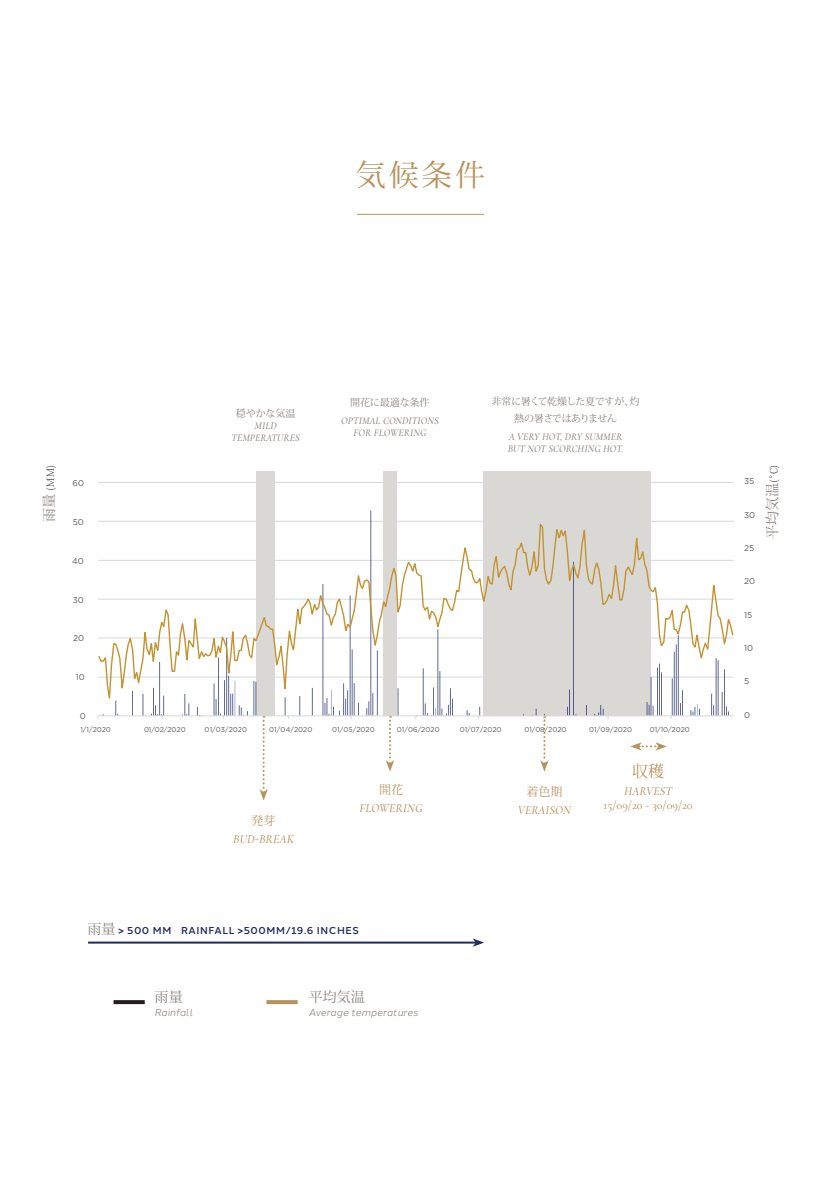
<style>
.page{position:relative;width:840px;height:1191px;background:#fff}
.page>*{position:absolute;margin:0;border:0;box-sizing:border-box;transform-origin:0 0}
.t1{font:30px "Koz Min Pr 6 N";color:#b7935c}
.t2{font:16px "Koz Min Pr 6 N";color:#b7935b}
.t3{font:14px "Koz Min Pr 6 N";color:#87817b}
.t4{font:italic 500 12px/18px "Cormorant Garamond";letter-spacing:.01em;color:#b7935b;text-align:center}
.t5{font:500 12px "Cormorant Garamond";color:#b7935b}
.t6{font:12px "Koz Min Pr 6 N";color:#b7935b}
.t7{font:italic 500 10px/12px "Cormorant Garamond";letter-spacing:.01em;color:#87817b;text-align:center}
.t8{font:500 10px "Halcom";letter-spacing:.06em;color:#212c5e}
.t9{font:italic 10px "Halcom";color:#87817b}
.t10{font:10px "Koz Min Pr 6 N";letter-spacing:-.03em;color:#87817b}
.t11{font:10px "Koz Min Pr 6 N";letter-spacing:-.05em;color:#87817b}
.t12{font:10px "Koz Min Pr 6 N";letter-spacing:-.01em;color:#87817b}
.t13{font:10px "Koz Min Pr 6 N";color:#57585a}
.t14{font:8.4px "Gotham";letter-spacing:.005em;color:#595959}
.t15{font:7px "Gotham";letter-spacing:.005em;color:#595959}
.s1{font-size:14px;color:#87817b}
.s2{font-size:10px;color:#57585a}
.s3{font-family:"Koz Min Pr 6 N";font-weight:400;font-style:normal}
.s4{font-family:"Koz Min Pr 6 N";font-weight:400;font-size:14px;color:#87817b}
</style>
<div class="page">
<hr style="left:357px;top:214px;width:127px;height:1px;background:#b7935c">
<svg style="left:88px;top:938px;width:396px;height:8px"></svg>
<div style="left:256px;top:471px;width:18px;height:244px;background:#dad8d5"></div>
<div style="left:383px;top:471px;width:13px;height:244px;background:#dad8d5"></div>
<div style="left:482px;top:471px;width:168px;height:244px;background:#dad8d5"></div>
<hr style="left:98px;top:482px;width:635px;height:1px;background:#d9d9d9">
<svg style="left:97px;top:518px;width:637px;height:282px"></svg>
<svg style="left:113px;top:1000px;width:32px;height:4px"></svg>
<svg style="left:266px;top:1000px;width:31px;height:4px"></svg>
<p class="t1" style="left:356px;top:158px;width:130px">気候条件</p>
<p class="t10" style="left:235px;top:408px;width:61px">穏やかな気温</p>
<p class="t7" style="left:231px;top:420px;width:70px">MILD<br>TEMPERATURES</p>
<p class="t12" style="left:350px;top:397px;width:81px">開花に最適な条件</p>
<p class="t7" style="left:341px;top:414px;width:99px">OPTIMAL CONDITIONS<br>FOR FLOWERING</p>
<p class="t10" style="left:491px;top:395px;width:149px">非常に暑くて乾燥した夏ですが、灼</p>
<p class="t11" style="left:514px;top:413px;width:104px">熱の暑さではありません</p>
<p class="t7" style="left:507px;top:431px;width:117px;text-align:left">A VERY HOT, DRY SUMMER<br>BUT NOT SCORCHING HOT.</p>
<p class="t13" style="left:45px;top:522px;width:59px;rotate:-90deg"><span class="s1">雨量</span> (MM)</p>
<p class="t3" style="left:764px;top:538px;width:76px;rotate:-90deg">平均気温<span class="s2">(°C)</span></p>
<p class="t14" style="left:743px;top:476px;width:12px">35</p>
<p class="t14" style="left:72px;top:477px;width:13px">60</p>
<p class="t14" style="left:743px;top:509px;width:13px">30</p>
<p class="t14" style="left:73px;top:516px;width:13px">50</p>
<p class="t14" style="left:72px;top:555px;width:13px">40</p>
<p class="t14" style="left:73px;top:594px;width:13px">30</p>
<p class="t14" style="left:73px;top:633px;width:13px">20</p>
<p class="t14" style="left:76px;top:672px;width:11px">10</p>
<p class="t14" style="left:80px;top:711px;width:7px">0</p>
<p class="t15" style="left:80px;top:724px;width:32px">1/1/2020</p>
<p class="t15" style="left:144px;top:724px;width:43px">01/02/2020</p>
<p class="t15" style="left:204px;top:724px;width:44px">01/03/2020</p>
<p class="t15" style="left:269px;top:724px;width:45px">01/04/2020</p>
<p class="t15" style="left:332px;top:724px;width:44px">01/05/2020</p>
<p class="t15" style="left:396px;top:724px;width:44px">01/06/2020</p>
<p class="t15" style="left:459px;top:724px;width:43px">01/07/2020</p>
<p class="t15" style="left:524px;top:724px;width:43px">01/08/2020</p>
<p class="t15" style="left:589px;top:724px;width:44px">01/09/2020</p>
<p class="t15" style="left:649px;top:724px;width:41px">01/10/2020</p>
<p class="t6" style="left:251px;top:813px;width:25px">発芽</p>
<p class="t4" style="left:233px;top:830px;width:62px">BUD-BREAK</p>
<p class="t4" style="left:359px;top:781px;width:65px"><span class="s3">開花<br></span>FLOWERING</p>
<p class="t4" style="left:517px;top:783px;width:55px"><span class="s3">着色期<br></span>VERAISON</p>
<p class="t8" style="left:87px;top:923px;width:273px"><span class="s4">雨量</span> &gt; 500 MM RAINFALL &gt;500MM/19.6 INCHES</p>
<p class="t3" style="left:154px;top:989px;width:29px">雨量</p>
<p class="t9" style="left:154px;top:1004px;width:40px">Rainfall</p>
<p class="t3" style="left:308px;top:988px;width:57px">平均気温</p>
<p class="t9" style="left:308px;top:1004px;width:111px">Average temperatures</p>
<p class="t2" style="left:631px;top:761px;width:33px">収穫</p>
<p class="t4" style="left:623px;top:781px;width:50px">HARVEST</p>
<p class="t5" style="left:603px;top:797px;width:90px">15/09/20 - 30/09/20</p>
<p class="t14" style="left:743px;top:543px;width:12px">25</p>
<p class="t14" style="left:743px;top:576px;width:13px">20</p>
<p class="t14" style="left:743px;top:609px;width:10px">15</p>
<p class="t14" style="left:743px;top:642px;width:11px">10</p>
<p class="t14" style="left:743px;top:676px;width:7px">5</p>
<p class="t14" style="left:743px;top:709px;width:7px">0</p>
</div>
